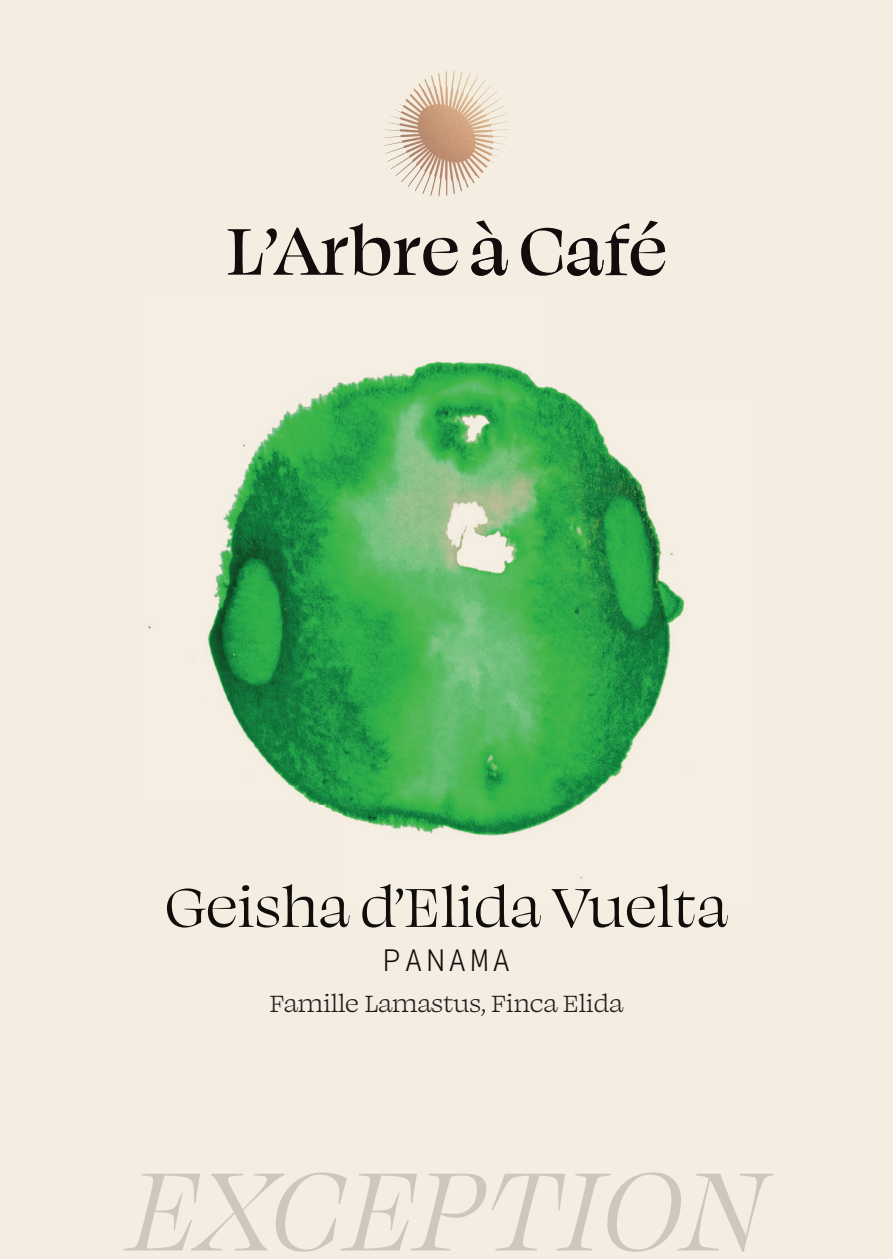
<style>
.page{position:relative;width:893px;height:1259px;background:#f4eee2}
.page>*{position:absolute;margin:0;border:0;box-sizing:border-box;transform-origin:0 0}
.t1{font:italic 127.8px "Swear Display";color:#cec7bc}
.t2{font:63px "Swear Display";color:#100d0b}
.t3{font:300 30px "LFT Etica Mono";letter-spacing:.11em;color:#100d0b}
.t4{font:27px "Swear Text";letter-spacing:-.04em;color:#231f20}
</style>
<div class="page">
<img style="left:384px;top:71px;width:70px;height:91px">
<svg style="left:471px;top:220px;width:37px;height:56px"></svg>
<svg style="left:521px;top:221px;width:144px;height:55px"></svg>
<svg style="left:228px;top:223px;width:230px;height:53px"></svg>
<img style="left:148px;top:361px;width:537px;height:518px">
<h2 class="t2" style="left:165px;top:867px;width:565px">Geisha d’Elida Vuelta</h2>
<p class="t3" style="left:383px;top:943px;width:130px">PANAMA</p>
<p class="t4" style="left:269px;top:986px;width:356px">Famille Lamastus, Finca Elida</p>
<h1 class="t1" style="left:128px;top:1130px;width:639px">EXCEPTION</h1>
</div>
